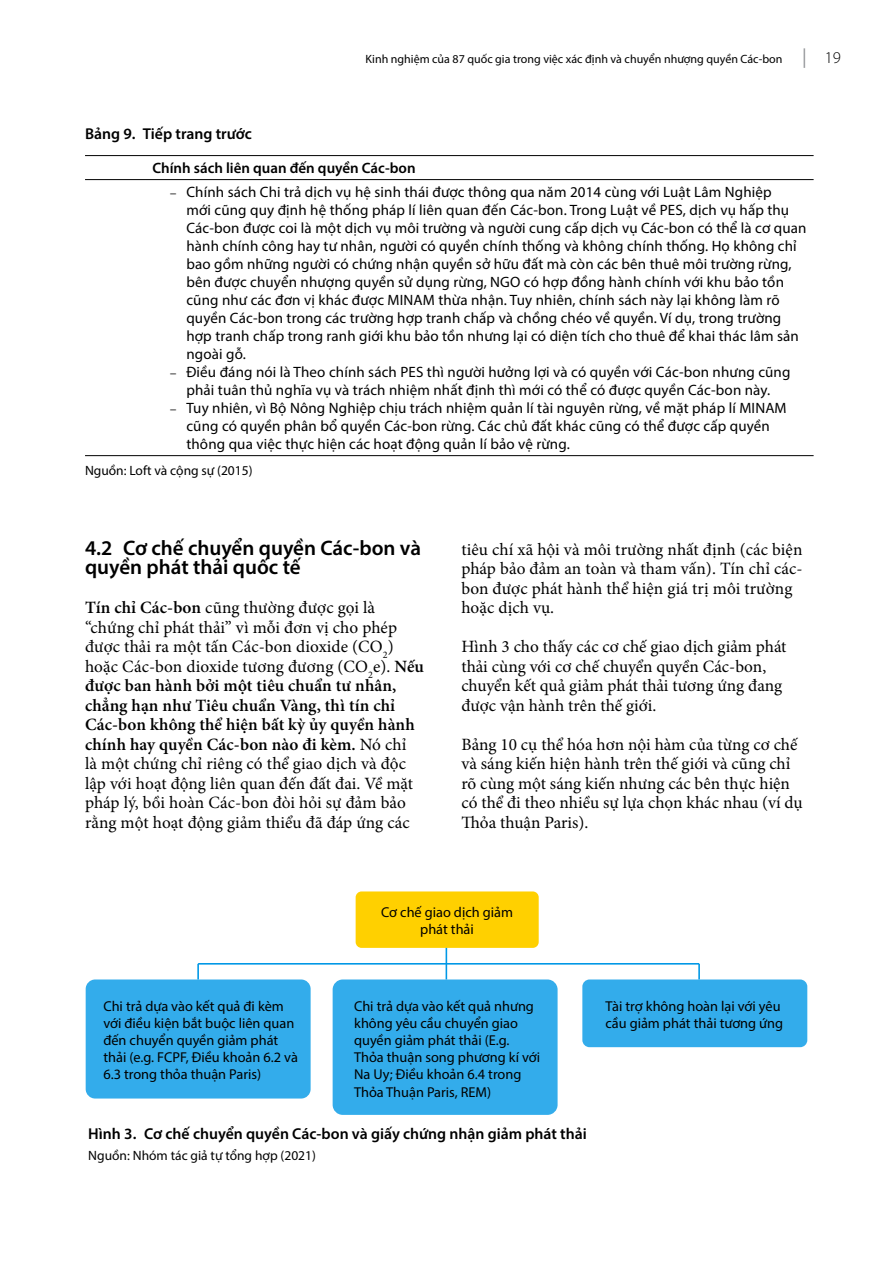
<style>
.page{position:relative;width:893px;height:1263px;background:#fff}
.page>*{position:absolute;margin:0;border:0;box-sizing:border-box;transform-origin:0 0}
.t1{font:600 21px/19.5px "Myriad Pro";color:#000}
.t2{font:17.25px/19.5px "Minion Pro";color:#000}
.t3{font:600 15.75px "Myriad Pro";color:#000}
.t4{font:15px/24px "Myriad Pro";letter-spacing:.01em;color:#000}
.t5{font:14.4px/17.2px "Myriad Pro";color:#000}
.t6{font:13.5px "Myriad Pro";color:#000}
.t7{font:12px "Myriad Pro";color:#000}
.s1{font-size:19.5px;color:#939598}
.s2{font-weight:300;font-size:16.5px}
.s3{font-weight:600}
.s4{font-family:"Adobe Garamond Pro"}
</style>
<div class="page">
<hr style="left:85px;top:155px;width:61px;height:1px;background:#000">
<hr style="left:146px;top:155px;width:668px;height:1px;background:#000">
<hr style="left:85px;top:179px;width:61px;height:1px;background:#000">
<hr style="left:146px;top:179px;width:668px;height:1px;background:#000">
<hr style="left:85px;top:455px;width:61px;height:1px;background:#000">
<hr style="left:146px;top:455px;width:668px;height:1px;background:#000">
<svg style="left:698px;top:964px;width:2px;height:15px"></svg>
<svg style="left:197px;top:964px;width:2px;height:15px"></svg>
<hr style="left:446px;top:947px;width:1px;height:32px;background:#0098e6">
<hr style="left:198px;top:963px;width:501px;height:1px;background:#0098e6">
<div style="left:333px;top:979px;width:225px;height:136px;background:#33aceb;border-radius:10px"></div>
<div style="left:86px;top:979px;width:225px;height:119px;background:#33aceb;border-radius:9px"></div>
<div style="left:582px;top:979px;width:225px;height:68px;background:#33aceb;border-radius:7px"></div>
<div style="left:356px;top:891px;width:183px;height:57px;background:#ffd000;border-radius:6px"></div>
<p class="t3" style="left:85px;top:124px;width:168px">Bảng 9. Tiếp trang trước</p>
<p class="t7" style="left:366px;top:51px;width:477px">Kinh nghiệm của 87 quốc gia trong việc xác định và chuyển nhượng quyền Các-bon <span class="s1">|</span> <span class="s2">19</span></p>
<p class="t4" style="left:169px;top:156px;width:604px;text-indent:-17px"><span class="s3">Chính sách liên quan đến quyền Các-bon<br></span><span class="s4">−</span> Chính sách Chi trả dịch vụ hệ sinh thái được thông qua năm 2014 cùng với Luật Lâm Nghiệp</p>
<p class="t4" style="left:186px;top:198px;width:604px">mới cũng quy định hệ thống pháp lí liên quan đến Các-bon. Trong Luật về PES, dịch vụ hấp thụ</p>
<p class="t4" style="left:186px;top:216px;width:622px">Các-bon được coi là một dịch vụ môi trường và người cung cấp dịch vụ Các-bon có thể là cơ quan</p>
<p class="t4" style="left:186px;top:234px;width:612px">hành chính công hay tư nhân, người có quyền chính thống và không chính thống. Họ không chỉ</p>
<p class="t4" style="left:186px;top:252px;width:607px">bao gồm những người có chứng nhận quyền sở hữu đất mà còn các bên thuê môi trường rừng,</p>
<p class="t4" style="left:186px;top:270px;width:599px">bên được chuyển nhượng quyền sử dụng rừng, NGO có hợp đồng hành chính với khu bảo tồn</p>
<p class="t4" style="left:186px;top:288px;width:595px">cũng như các đơn vị khác được MINAM thừa nhận. Tuy nhiên, chính sách này lại không làm rõ</p>
<p class="t4" style="left:186px;top:306px;width:596px">quyền Các-bon trong các trường hợp tranh chấp và chồng chéo về quyền. Ví dụ, trong trường</p>
<p class="t4" style="left:186px;top:324px;width:614px">hợp tranh chấp trong ranh giới khu bảo tồn nhưng lại có diện tích cho thuê để khai thác lâm sản</p>
<p class="t4" style="left:186px;top:342px;width:61px">ngoài gỗ.</p>
<p class="t4" style="left:169px;top:360px;width:623px"><span class="s4">−</span> Điều đáng nói là Theo chính sách PES thì người hưởng lợi và có quyền với Các-bon nhưng cũng</p>
<p class="t4" style="left:186px;top:378px;width:585px">phải tuân thủ nghĩa vụ và trách nhiệm nhất định thì mới có thể có được quyền Các-bon này.</p>
<p class="t4" style="left:169px;top:396px;width:619px"><span class="s4">−</span> Tuy nhiên, vì Bộ Nông Nghiệp chịu trách nhiệm quản lí tài nguyên rừng, về mặt pháp lí MINAM</p>
<p class="t4" style="left:186px;top:414px;width:585px">cũng có quyền phân bổ quyền Các-bon rừng. Các chủ đất khác cũng có thể được cấp quyền</p>
<p class="t4" style="left:186px;top:432px;width:385px">thông qua việc thực hiện các hoạt động quản lí bảo vệ rừng.</p>
<p class="t6" style="left:85px;top:462px;width:169px">Nguồn: Loft và cộng sự (2015)</p>
<h1 class="t1" style="left:85px;top:537px;width:338px">4.2 Cơ chế chuyển quyền Các-bon và quyền phát thải quốc tế</h1>
<p class="t2" style="left:85px;top:598px;width:340px"><span class="s3">Tín chỉ Các-bon</span> cũng thường được gọi là “chứng chỉ phát thải” vì mỗi đơn vị cho phép được thải ra một tấn Các-bon dioxide (CO<sub>2</sub>) hoặc Các-bon dioxide tương đương (CO<sub>2</sub>e). <span class="s3">Nếu được ban hành bởi một tiêu chuẩn tư nhân, chẳng hạn như Tiêu chuẩn Vàng, thì tín chỉ Các-bon không thể hiện bất kỳ ủy quyền hành chính hay quyền Các-bon nào đi kèm.</span> Nó chỉ<br>là một chứng chỉ riêng có thể giao dịch và độc lập với hoạt động liên quan đến đất đai. Về mặt pháp lý, bồi hoàn Các-bon đòi hỏi sự đảm bảo rằng một hoạt động giảm thiểu đã đáp ứng các</p>
<p class="t2" style="left:461px;top:540px;width:343px">tiêu chí xã hội và môi trường nhất định (các biện pháp bảo đảm an toàn và tham vấn). Tín chỉ các&shy;bon được phát hành thể hiện giá trị môi trường hoặc dịch vụ.</p>
<p class="t2" style="left:461px;top:637px;width:327px">Hình 3 cho thấy các cơ chế giao dịch giảm phát thải cùng với cơ chế chuyển quyền Các-bon, chuyển kết quả giảm phát thải tương ứng đang được vận hành trên thế giới.</p>
<p class="t2" style="left:461px;top:735px;width:343px">Bảng 10 cụ thể hóa hơn nội hàm của từng cơ chế và sáng kiến hiện hành trên thế giới và cũng chỉ rõ cùng một sáng kiến nhưng các bên thực hiện có thể đi theo nhiều sự lựa chọn khác nhau (ví dụ Thỏa thuận Paris).</p>
<p class="t5" style="left:381px;top:903px;width:133px;text-align:center">Cơ chế giao dịch giảm phát thải</p>
<p class="t5" style="left:103px;top:997px;width:196px">Chi trả dựa vào kết quả đi kèm với điều kiện bắt buộc liên quan đến chuyển quyền giảm phát thải (e.g. FCPF, Điều khoản 6.2 và<br>6.3 trong thỏa thuận Paris)</p>
<p class="t5" style="left:354px;top:997px;width:188px">Chi trả dựa vào kết quả nhưng không yêu cầu chuyển giao quyền giảm phát thải (E.g.<br>Thỏa thuận song phương kí với<br>Na Uy; Điều khoản 6.4 trong<br>Thỏa Thuận Paris, REM)</p>
<p class="t5" style="left:605px;top:997px;width:179px">Tài trợ không hoàn lại với yêu cầu giảm phát thải tương ứng</p>
<p class="t3" style="left:88px;top:1124px;width:500px">Hình 3. Cơ chế chuyển quyền Các-bon và giấy chứng nhận giảm phát thải</p>
<p class="t6" style="left:88px;top:1147px;width:229px">Nguồn: Nhóm tác giả tự tổng hợp (2021)</p>
</div>
